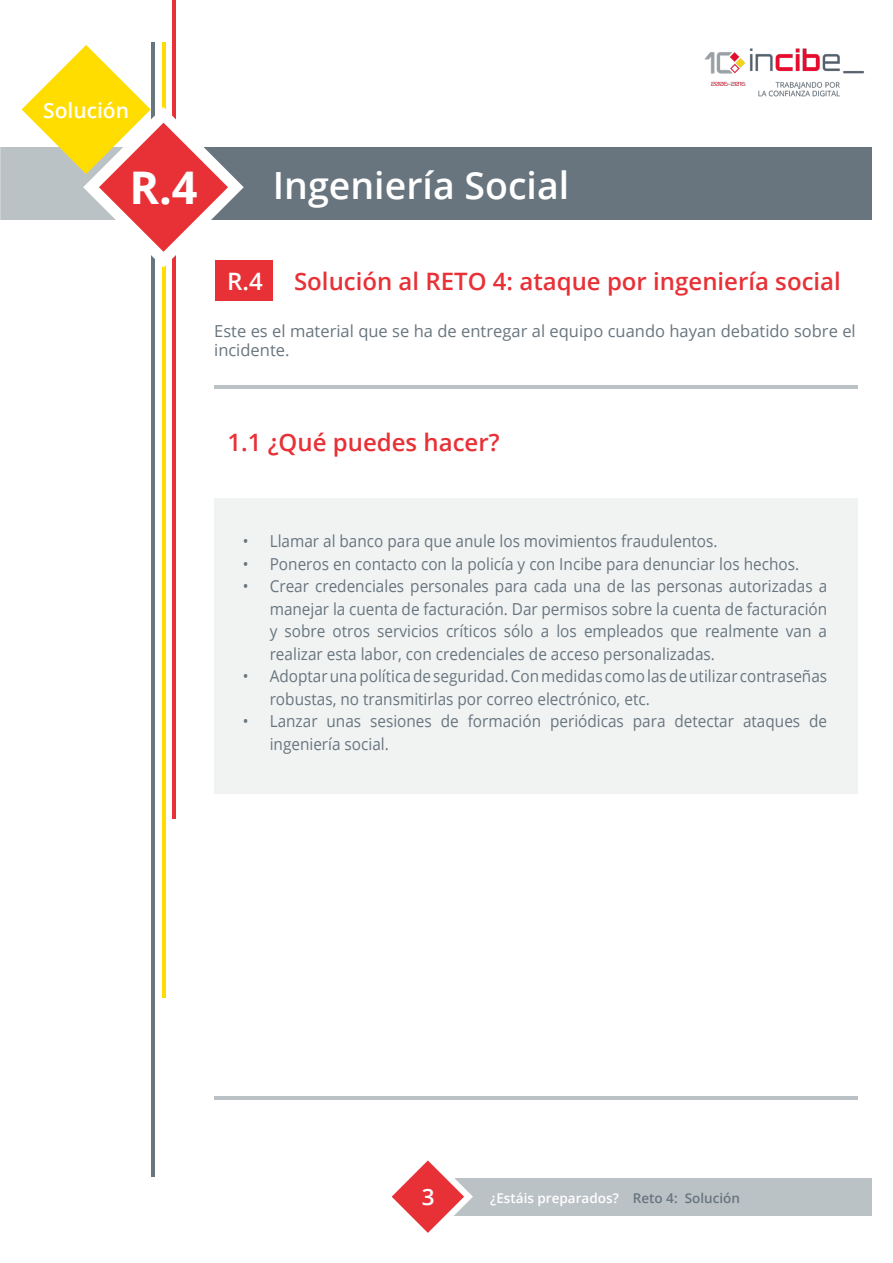
<style>
.page{position:relative;width:893px;height:1263px;background:#fff}
.page>*{position:absolute;margin:0;border:0;box-sizing:border-box;transform-origin:0 0}
.t1{font:700 45px "Open Sans";color:#fff}
.t2{font:600 37.5px "Open Sans";color:#fff}
.t3{font:600 24px "Open Sans";color:#e73137}
.t4{font:600 24px "Open Sans";color:#fff}
.t5{font:600 22.5px "Open Sans";color:#fff}
.t6{font:600 21px "Open Sans";color:#fff}
.t7{font:16.5px/22.5px "Open Sans";color:#68757e;scale:.93 1}
.t8{font:16.5px/19.8px "Open Sans";color:#68757e}
.t9{font:600 13.5px "Open Sans";color:#fff}
.s1{color:#68757e}
</style>
<div class="page">
<hr style="left:162px;top:43px;width:3px;height:955px;background:#fd0">
<hr style="left:173px;top:0;width:3px;height:818px;background:#e73137">
<hr style="left:151px;top:43px;width:3px;height:1134px;background:#68757e">
<div style="left:0;top:147px;width:872px;height:73px;background:#68757e"></div>
<div style="left:0;top:147px;width:167px;height:73px;background:#bbc2c6"></div>
<svg style="left:151px;top:171px;width:93px;height:123px"></svg>
<div style="left:425px;top:1178px;width:447px;height:37px;background:#bbc2c6"></div>
<svg style="left:391px;top:1160px;width:97px;height:73px"></svg>
<img style="left:704px;top:48px;width:160px;height:49px">
<svg style="left:22px;top:45px;width:206px;height:207px"></svg>
<div style="left:214px;top:499px;width:644px;height:295px;background:#f1f3f3"></div>
<hr style="left:214px;top:385px;width:644px;height:4px;background:#bbc2c6">
<hr style="left:214px;top:1096px;width:644px;height:3px;background:#bbc2c6">
<div style="left:215px;top:260px;width:58px;height:41px;background:#e73137"></div>
<p class="t6" style="left:43px;top:95px;width:87px">Solución</p>
<p class="t1" style="left:129px;top:156px;width:70px">R.4</p>
<p class="t2" style="left:273px;top:159px;width:298px">Ingeniería Social</p>
<p class="t4" style="left:227px;top:265px;width:37px">R.4</p>
<p class="t3" style="left:294px;top:265px;width:548px">Solución al RETO 4: ataque por ingeniería social</p>
<p class="t8" style="left:214px;top:320px;width:643px">Este es el material que se ha de entregar al equipo cuando hayan debatido sobre el incidente.</p>
<p class="t3" style="left:227px;top:426px;width:274px">1.1 ¿Qué puedes hacer?</p>
<p class="t7" style="left:243px;top:529px;width:512px">• Llamar al banco para que anule los movimientos fraudulentos.</p>
<p class="t7" style="left:243px;top:552px;width:600px">• Poneros en contacto con la policía y con Incibe para denunciar los hechos.</p>
<p class="t7" style="left:270px;top:574px;width:601px;text-align:justify;text-indent:-27px">• Crear credenciales personales para cada una de las personas autorizadas a manejar la cuenta de facturación. Dar permisos sobre la cuenta de facturación y sobre otros servicios críticos sólo a los empleados que realmente van a realizar esta labor, con credenciales de acceso personalizadas.</p>
<p class="t7" style="left:270px;top:664px;width:601px;text-indent:-27px">• Adoptar una política de seguridad. Con medidas como las de utilizar contraseñas robustas, no transmitirlas por correo electrónico, etc.</p>
<p class="t7" style="left:270px;top:709px;width:601px;text-indent:-27px">• Lanzar unas sesiones de formación periódicas para detectar ataques de ingeniería social.</p>
<p class="t5" style="left:422px;top:1182px;width:14px">3</p>
<p class="t9" style="left:490px;top:1189px;width:251px">¿Estáis preparados? <span class="s1">Reto 4: Solución</span></p>
</div>
